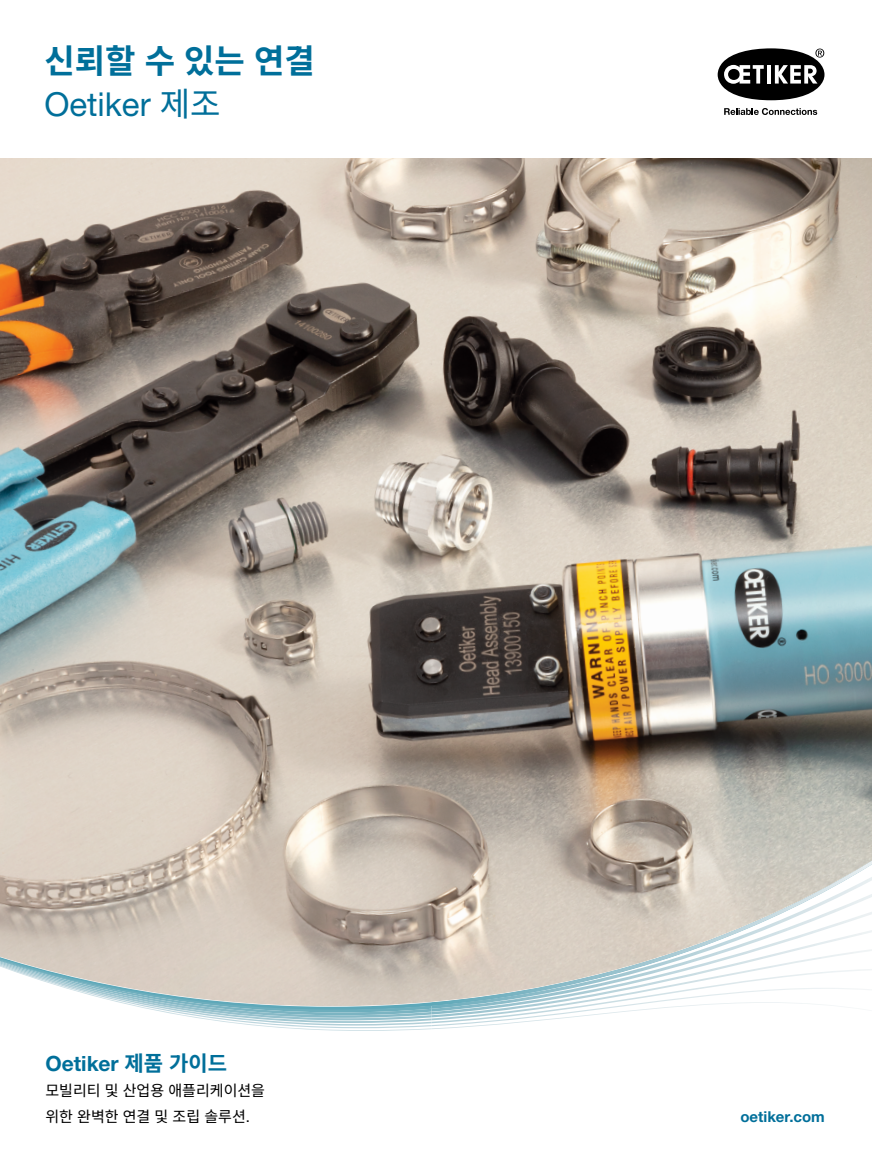
<style>
.page{position:relative;width:872px;height:1170px;background:#fff}
.page>*{position:absolute;margin:0;border:0;box-sizing:border-box;transform-origin:0 0}
.t1{font:33px "Helvetica Neue LTW1 G";color:#006f9a}
.t2{font:700 33px "Noto Sans KR";color:#006f9a}
.t3{font:700 21px "Helvetica Neue LTW1 G";color:#006f9a}
.t4{font:15px/25.5px "Noto Sans KR";color:#000}
.t5{font:700 15px "Helvetica Neue LTW1 G";color:#006f9a}
.s1{font-family:"Noto Sans KR"}
.s2{font-family:"Helvetica Neue LTW1 G"}
</style>
<div class="page">
<svg style="left:135px;top:1006px;width:296px;height:24px"></svg>
<img style="left:431px;top:1006px;width:255px;height:23px">
<img style="left:0;top:158px;width:872px;height:848px">
<svg style="left:717px;top:48px;width:107px;height:52px"></svg>
<svg style="left:724px;top:108px;width:93px;height:7px"></svg>
<h1 class="t2" style="left:44px;top:42px;width:272px">신뢰할 수 있는 연결</h1>
<h1 class="t1" style="left:44px;top:84px;width:178px">Oetiker <span class="s1">제조</span></h1>
<h2 class="t3" style="left:45px;top:1050px;width:183px">Oetiker <span class="s1">제품 가이드</span></h2>
<p class="t4" style="left:45px;top:1078px;width:221px">모빌리티 및 산업용 애플리케이션을 위한 완벽한 연결 및 조립 솔루션<span class="s2">.</span></p>
<p class="t5" style="left:740px;top:1106px;width:86px">oetiker.com</p>
</div>
